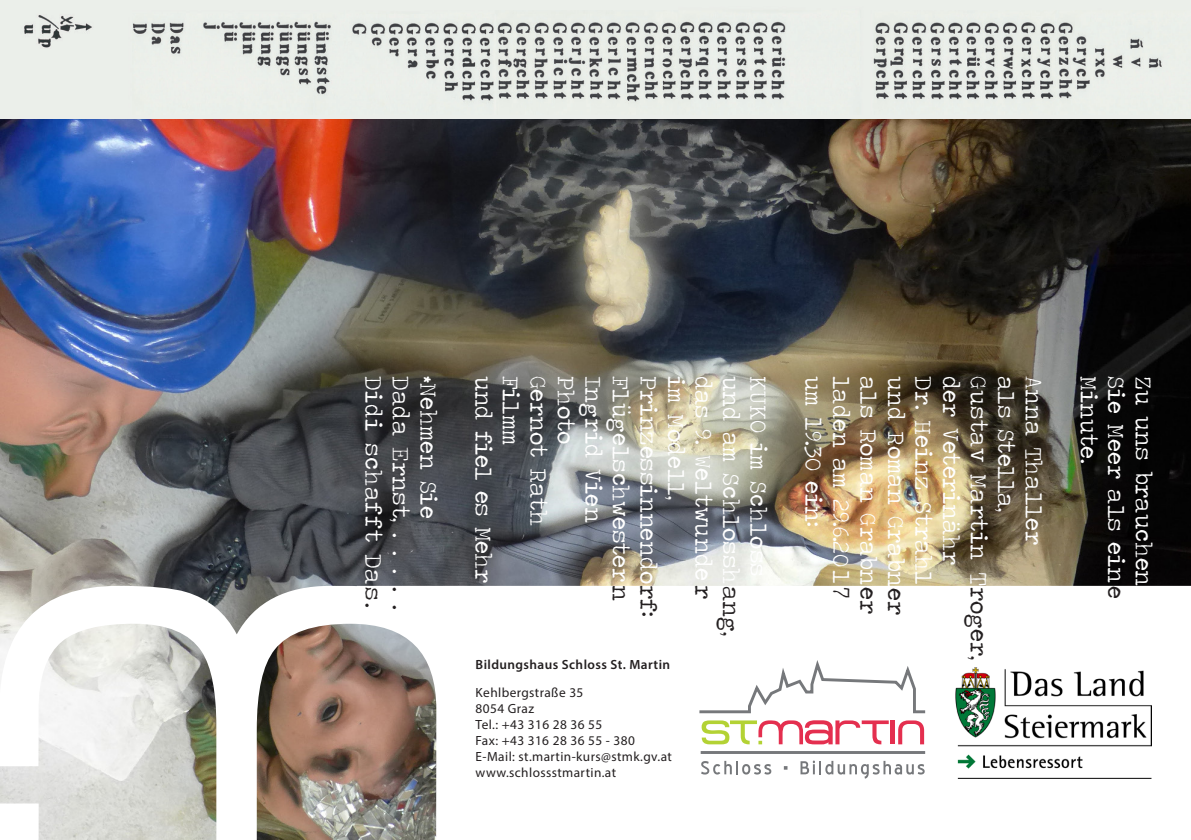
<style>
.page{position:relative;width:1191px;height:840px;background:#fff}
.page>*{position:absolute;margin:0;border:0;box-sizing:border-box;transform-origin:0 0}
.t1{font:24px/27.6px "Traveling Typewriter";color:#fff}
.t2{font:24px "Traveling Typewriter";letter-spacing:.02em;color:#fff}
.t3{font:24px/27.6px "Traveling Typewriter";letter-spacing:.025em;color:#fff;text-align:right}
.t4{font:13.4px/16px "Myriad Pro";letter-spacing:.03em;color:#231f20}
.t5{font:600 13.4px "Myriad Pro";letter-spacing:.03em;color:#231f20}
.s1{color:#231f20}
</style>
<div class="page">
<img style="left:0;top:118px;width:1191px;height:467px">
<svg style="left:475px;top:585px;width:716px;height:194px"></svg>
<svg style="left:0;top:585px;width:475px;height:254px"></svg>
<div style="left:0;top:803px;width:39px;height:36px;background:#fff"></div>
<img style="left:956px;top:667px;width:195px;height:111px">
<svg style="left:696px;top:654px;width:232px;height:124px"></svg>
<div style="left:0;top:0;width:1191px;height:118px;background:#ebeeea"></div>
<img style="left:24px;top:15px;width:1138px;height:87px">
<p class="t1" style="left:415px;top:376px;width:199px;rotate:90deg">Dada Ernst, . . .</p>
<p class="t1" style="left:443px;top:376px;width:144px;rotate:90deg">*Nehmen Sie</p>
<p class="t1" style="left:498px;top:376px;width:208px;rotate:90deg">und fiel es Mehr</p>
<p class="t1" style="left:525px;top:376px;width:71px;rotate:90deg">Filmm</p>
<p class="t1" style="left:553px;top:376px;width:151px;rotate:90deg">Gernot Rath</p>
<p class="t1" style="left:580px;top:376px;width:70px;rotate:90deg">Photo</p>
<p class="t1" style="left:608px;top:376px;width:148px;rotate:90deg">Ingrid Vien</p>
<p class="t1" style="left:635px;top:376px;width:226px;rotate:90deg">Flügelschwester<span class="s1">n</span></p>
<p class="t3" style="left:415px;top:376px;width:235px;rotate:90deg"><span class="s1">. .<br></span>Didi schafft Da<span class="s1">s.</span></p>
<p class="t1" style="left:663px;top:376px;width:241px;rotate:90deg">Prinzessinnendo<span class="s1">rf:</span></p>
<p class="t1" style="left:690px;top:376px;width:125px;rotate:90deg">im Modell,</p>
<p class="t1" style="left:718px;top:376px;width:224px;rotate:90deg">das 9. Weltwunde <span class="s1">r</span></p>
<p class="t1" style="left:745px;top:376px;width:261px;rotate:90deg">und am Schlossh<span class="s1">ang,</span></p>
<p class="t1" style="left:773px;top:376px;width:202px;rotate:90deg">KUKO im Schloss</p>
<p class="t1" style="left:828px;top:376px;width:152px;rotate:90deg">um 19.30 ein:</p>
<p class="t1" style="left:883px;top:376px;width:239px;rotate:90deg">als Roman Grabn<span class="s1">er </span>laden am 29.6.201 <span class="s1">7</span></p>
<p class="t5" style="left:475px;top:655px;width:196px">Bildungshaus Schloss St. Martin</p>
<p class="t4" style="left:475px;top:683px;width:198px">Kehlbergstraße 35<br>8054 Graz<br>Tel.: +43 316 28 36 55<br>Fax: +43 316 28 36 55 - 380<br>E-Mail: st.martin-kurs@stmk.gv.at www.schlossstmartin.at</p>
<p class="t2" style="left:994px;top:376px;width:285px;rotate:90deg">Gustav Martin T<span class="s1">roger,</span></p>
<p class="t1" style="left:1020px;top:376px;width:138px;rotate:90deg">als Stella,</p>
<p class="t1" style="left:1048px;top:376px;width:171px;rotate:90deg">Anna Thaller</p>
<p class="t1" style="left:1103px;top:376px;width:89px;rotate:90deg">Minute.</p>
<p class="t1" style="left:910px;top:376px;width:240px;rotate:90deg">und Roman Grabn<span class="s1">er</span></p>
<p class="t1" style="left:938px;top:376px;width:209px;rotate:90deg">Dr. Heinz Strahl</p>
<p class="t1" style="left:965px;top:376px;width:191px;rotate:90deg">der Veterinähr</p>
<p class="t1" style="left:1130px;top:376px;width:225px;rotate:90deg">Sie Meer als ein<span class="s1">e</span></p>
<p class="t1" style="left:1158px;top:376px;width:212px;rotate:90deg">Zu uns brauchen</p>
</div>
